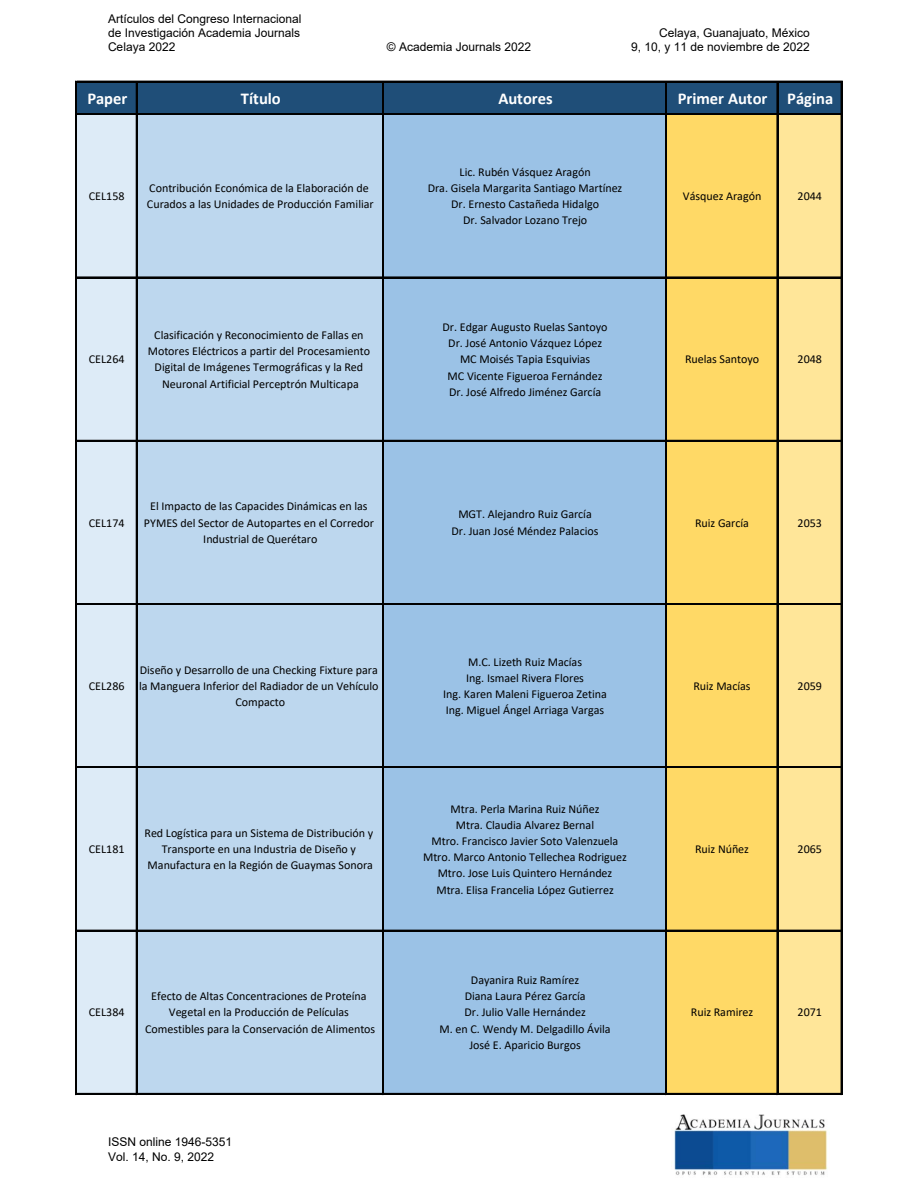
<style>
.page{position:relative;width:918px;height:1188px;background:#fff}
.page>*{position:absolute;margin:0;border:0;box-sizing:border-box;transform-origin:0 0}
.t1{font:700 16.5px "Calibri";color:#fff}
.t2{font:12px/16.2px "Calibri";letter-spacing:-.005em;color:#000;text-align:center}
.t3{font:12px/14.4px "Arial";color:#000;text-align:justify}
</style>
<div class="page">
<img style="left:674px;top:1114px;width:154px;height:61px">
<div style="left:77px;top:82px;width:765px;height:33px;background:#1f4e78"></div>
<hr style="left:75px;top:81px;width:1px;height:34px;background:#000">
<hr style="left:76px;top:81px;width:1px;height:34px;background:#000">
<hr style="left:136px;top:82px;width:2px;height:33px;background:#000">
<hr style="left:383px;top:82px;width:1px;height:33px;background:#000">
<hr style="left:665px;top:83px;width:1px;height:32px;background:#000">
<hr style="left:666px;top:82px;width:1px;height:33px;background:#000">
<hr style="left:777px;top:82px;width:1px;height:33px;background:#000">
<hr style="left:841px;top:82px;width:1px;height:33px;background:#000">
<hr style="left:77px;top:81px;width:765px;height:1px;background:#000">
<div style="left:77px;top:115px;width:60px;height:979px;background:#ddebf7"></div>
<div style="left:137px;top:115px;width:247px;height:979px;background:#bdd7ee"></div>
<div style="left:383px;top:115px;width:284px;height:979px;background:#9bc2e6"></div>
<div style="left:666px;top:115px;width:112px;height:979px;background:#ffd966"></div>
<div style="left:778px;top:115px;width:64px;height:979px;background:#ffe699"></div>
<hr style="left:75px;top:114px;width:1px;height:981px;background:#000">
<hr style="left:76px;top:114px;width:1px;height:981px;background:#000">
<hr style="left:136px;top:115px;width:2px;height:980px;background:#000">
<hr style="left:383px;top:115px;width:1px;height:980px;background:#000">
<hr style="left:665px;top:115px;width:1px;height:980px;background:#000">
<hr style="left:666px;top:115px;width:1px;height:980px;background:#000">
<hr style="left:777px;top:115px;width:1px;height:980px;background:#000">
<hr style="left:841px;top:115px;width:1px;height:980px;background:#000">
<hr style="left:77px;top:113px;width:765px;height:1px;background:#000">
<hr style="left:77px;top:114px;width:765px;height:1px;background:#000">
<hr style="left:77px;top:277px;width:765px;height:1px;background:#000">
<hr style="left:77px;top:440px;width:765px;height:2px;background:#000">
<hr style="left:77px;top:603px;width:765px;height:2px;background:#000">
<hr style="left:77px;top:767px;width:765px;height:1px;background:#000">
<hr style="left:77px;top:930px;width:765px;height:1px;background:#000">
<hr style="left:77px;top:1093px;width:765px;height:2px;background:#000">
<p class="t3" style="left:108px;top:11px;width:195px">Artículos del Congreso Internacional de Investigación Academia Journals Celaya 2022</p>
<p class="t3" style="left:387px;top:40px;width:146px">© Academia Journals 2022</p>
<p class="t3" style="left:631px;top:26px;width:180px;text-align:right">Celaya, Guanajuato, México<br>9, 10, y 11 de noviembre de 2022</p>
<p class="t1" style="left:87px;top:91px;width:41px">Paper</p>
<p class="t1" style="left:241px;top:91px;width:41px">Título</p>
<p class="t1" style="left:498px;top:91px;width:56px">Autores</p>
<p class="t1" style="left:678px;top:91px;width:91px">Primer Autor</p>
<p class="t1" style="left:787px;top:91px;width:47px">Página</p>
<p class="t2" style="left:89px;top:189px;width:37px">CEL158</p>
<p class="t2" style="left:147px;top:181px;width:228px;text-align:left">Contribución Económica de la Elaboración de<br>Curados a las Unidades de Producción Familiar</p>
<p class="t2" style="left:428px;top:165px;width:196px">Lic. Rubén Vásquez Aragón<br>Dra. Gisela Margarita Santiago Martínez<br>Dr. Ernesto Castañeda Hidalgo<br>Dr. Salvador Lozano Trejo</p>
<p class="t2" style="left:89px;top:352px;width:37px">CEL264</p>
<p class="t2" style="left:148px;top:328px;width:224px">Clasificación y Reconocimiento de Fallas en Motores Eléctricos a partir del Procesamiento Digital de Imágenes Termográficas y la Red Neuronal Artificial Perceptrón Multicapa</p>
<p class="t2" style="left:443px;top:320px;width:167px">Dr. Edgar Augusto Ruelas Santoyo<br>Dr. José Antonio Vázquez López<br>MC Moisés Tapia Esquivias<br>MC Vicente Figueroa Fernández<br>Dr. José Alfredo Jiménez García</p>
<p class="t2" style="left:683px;top:189px;width:80px">Vásquez Aragón</p>
<p class="t2" style="left:798px;top:189px;width:26px">2044</p>
<p class="t2" style="left:685px;top:352px;width:76px">Ruelas Santoyo</p>
<p class="t2" style="left:798px;top:352px;width:26px">2048</p>
<p class="t2" style="left:89px;top:515px;width:37px">CEL174</p>
<p class="t2" style="left:144px;top:499px;width:232px">El Impacto de las Capacides Dinámicas en las<br>PYMES del Sector de Autopartes en el Corredor<br>Industrial de Querétaro</p>
<p class="t2" style="left:452px;top:507px;width:148px">MGT. Alejandro Ruiz García<br>Dr. Juan José Méndez Palacios</p>
<p class="t2" style="left:695px;top:515px;width:55px">Ruiz García</p>
<p class="t2" style="left:798px;top:515px;width:26px">2053</p>
<p class="t2" style="left:89px;top:679px;width:37px">CEL286</p>
<p class="t2" style="left:139px;top:663px;width:241px">Diseño y Desarrollo de una Checking Fixture para la Manguera Inferior del Radiador de un Vehículo<br>Compacto</p>
<p class="t2" style="left:443px;top:654px;width:165px">M.C. Lizeth Ruiz Macías<br>Ing. Ismael Rivera Flores<br>Ing. Karen Maleni Figueroa Zetina<br>Ing. Miguel Ángel Arriaga Vargas</p>
<p class="t2" style="left:694px;top:679px;width:59px">Ruiz Macías</p>
<p class="t2" style="left:798px;top:679px;width:26px">2059</p>
<p class="t2" style="left:89px;top:842px;width:37px">CEL181</p>
<p class="t2" style="left:145px;top:826px;width:230px">Red Logística para un Sistema de Distribución y<br>Transporte en una Industria de Diseño y<br>Manufactura en la Región de Guaymas Sonora</p>
<p class="t2" style="left:423px;top:802px;width:205px">Mtra. Perla Marina Ruiz Núñez<br>Mtra. Claudia Alvarez Bernal<br>Mtro. Francisco Javier Soto Valenzuela Mtro. Marco Antonio Tellechea Rodriguez Mtro. Jose Luis Quintero Hernández Mtra. Elisa Francelia López Gutierrez</p>
<p class="t2" style="left:695px;top:842px;width:55px">Ruiz Núñez</p>
<p class="t2" style="left:798px;top:842px;width:26px">2065</p>
<p class="t2" style="left:89px;top:1005px;width:37px">CEL384</p>
<p class="t2" style="left:145px;top:989px;width:232px">Efecto de Altas Concentraciones de Proteína<br>Vegetal en la Producción de Películas<br>Comestibles para la Conservación de Alimentos</p>
<p class="t2" style="left:439px;top:973px;width:173px">Dayanira Ruiz Ramírez<br>Diana Laura Pérez García<br>Dr. Julio Valle Hernández<br>M. en C. Wendy M. Delgadillo Ávila<br>José E. Aparicio Burgos</p>
<p class="t2" style="left:691px;top:1005px;width:64px">Ruiz Ramirez</p>
<p class="t2" style="left:798px;top:1005px;width:26px">2071</p>
<p class="t3" style="left:108px;top:1135px;width:126px">ISSN online 1946-5351<br>Vol. 14, No. 9, 2022</p>
</div>
